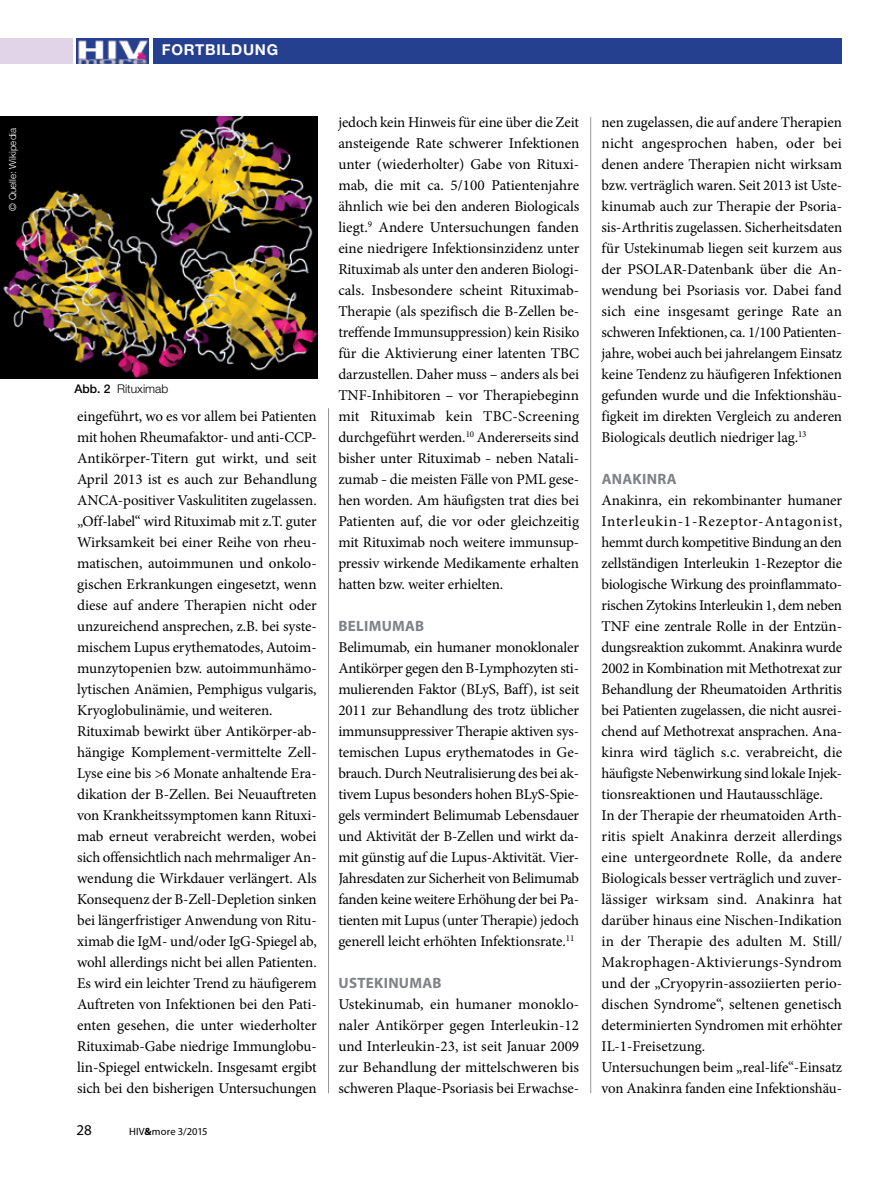
<style>
.page{position:relative;width:893px;height:1191px;background:#fff}
.page>*{position:absolute;margin:0;border:0;box-sizing:border-box;transform-origin:0 0}
.t1{font:15px/21px "Minion Pro";letter-spacing:-.005em;color:#000;text-align:justify}
.t2{font:700 15px "Myriad Pro";letter-spacing:.02em;color:#808285}
.t3{font:700 15px "Helvetica Neue";color:#fff}
.t4{font:15px "Myriad Pro";color:#000}
.t5{font:300 12px "Helvetica Neue";color:#000}
.t6{font:10.5px "Myriad Pro";letter-spacing:.01em;color:#000}
.t7{font:300 9.75px "Helvetica Neue";color:#fff}
.s1{font-weight:500}
.s2{font-weight:700}
</style>
<div class="page">
<div style="left:153px;top:39px;width:689px;height:25px;background:#25408f"></div>
<div style="left:0;top:39px;width:72px;height:25px;background:#e1d4e9"></div>
<img style="left:77px;top:39px;width:72px;height:25px">
<img style="left:0;top:117px;width:317px;height:262px">
<hr style="left:590px;top:117px;width:1px;height:976px;background:#939598">
<hr style="left:328px;top:408px;width:1px;height:685px;background:#939598">
<p class="t7" style="left:7px;top:211px;width:84px;rotate:-90deg">© Quelle: Wikipedia</p>
<p class="t3" style="left:162px;top:40px;width:118px">FORTBILDUNG</p>
<p class="t5" style="left:74px;top:381px;width:96px"><span class="s1">Abb. 2</span> Rituximab</p>
<p class="t1" style="left:77px;top:406px;width:241px;text-align:left">eingeführt, wo es vor allem bei Patienten mit hohen Rheumafaktor- und anti-CCP-Antikörper-Titern gut wirkt, und seit April 2013 ist es auch zur Behandlung ANCA-positiver Vaskulititen zugelassen. „Off-label“ wird Rituximab mit z.T. guter Wirksamkeit bei einer Reihe von rheu&shy;matischen, autoimmunen und onkolo&shy;gischen Erkrankungen eingesetzt, wenn diese auf andere Therapien nicht oder unzureichend ansprechen, z.B. bei syste&shy;mischem Lupus erythematodes, Autoim&shy;munzytopenien bzw. autoimmunhämo&shy;lytischen Anämien, Pemphigus vulgaris, Kryoglobulinämie, und weiteren.<br>Rituximab bewirkt über Antikörper-ab&shy;hängige Komplement-vermittelte Zell-Lyse eine bis &gt;6 Monate anhaltende Era&shy;dikation der B-Zellen. Bei Neuauftreten von Krankheitssymptomen kann Rituxi&shy;mab erneut verabreicht werden, wobei sich offensichtlich nach mehrmaliger An&shy;wendung die Wirkdauer verlängert. Als Konsequenz der B-Zell-Depletion sinken bei längerfristiger Anwendung von Ritu&shy;ximab die IgM- und/oder IgG-Spiegel ab, wohl allerdings nicht bei allen Patienten.<br>Es wird ein leichter Trend zu häufigerem Auftreten von Infektionen bei den Pati&shy;enten gesehen, die unter wiederholter Rituximab-Gabe niedrige Immunglobu&shy;lin-Spiegel entwickeln. Insgesamt ergibt sich bei den bisherigen Untersuchungen</p>
<p class="t4" style="left:77px;top:1120px;width:17px">28</p>
<p class="t6" style="left:129px;top:1125px;width:80px">HIV<span class="s2">&amp;</span>more 3/2015</p>
<p class="t1" style="left:338px;top:112px;width:243px">jedoch kein Hinweis für eine über die Zeit ansteigende Rate schwerer Infektionen unter (wiederholter) Gabe von Rituxi&shy;mab, die mit ca. 5/100 Patientenjahre ähnlich wie bei den anderen Biologicals liegt.<sup>9</sup> Andere Untersuchungen fanden eine niedrigere Infektionsinzidenz unter Rituximab als unter den anderen Biologi&shy;cals. Insbesondere scheint Rituximab-Therapie (als spezifisch die B-Zellen be&shy;treffende Immunsuppression) kein Risiko für die Aktivierung einer latenten TBC darzustellen. Daher muss – anders als bei TNF-Inhibitoren – vor Therapiebeginn mit Rituximab kein TBC-Screening durchgeführt werden.<sup>10</sup> Andererseits sind bisher unter Rituximab – neben Natali&shy;zumab – die meisten Fälle von PML gese&shy;hen worden. Am häufigsten trat dies bei Patienten auf, die vor oder gleichzeitig mit Rituximab noch weitere immunsup&shy;pressiv wirkende Medikamente erhalten hatten bzw. weiter erhielten.</p>
<p class="t2" style="left:338px;top:616px;width:87px">BELIMUMAB</p>
<p class="t1" style="left:338px;top:637px;width:242px">Belimumab, ein humaner monoklonaler Antikörper gegen den B-Lymphozyten sti&shy;mulierenden Faktor (BLyS, Baff), ist seit 2011 zur Behandlung des trotz üblicher immunsuppressiver Therapie aktiven sys&shy;temischen Lupus erythematodes in Ge&shy;brauch. Durch Neutralisierung des bei ak&shy;tivem Lupus besonders hohen BLyS-Spie&shy;gels vermindert Belimumab Lebensdauer und Aktivität der B-Zellen und wirkt da&shy;mit günstig auf die Lupus-Aktivität. Vier-Jahresdaten zur Sicherheit von Belimumab fanden keine weitere Erhöhung der bei Pa&shy;tienten mit Lupus (unter Therapie) jedoch generell leicht erhöhten Infektionsrate.<sup>11</sup></p>
<p class="t2" style="left:338px;top:973px;width:105px">USTEKIN UMAB</p>
<p class="t1" style="left:338px;top:994px;width:242px">Ustekinumab, ein humaner monoklo&shy;naler Antikörper gegen Interleukin-12 und Interleukin-23, ist seit Januar 2009 zur Behandlung der mittelschweren bis schweren Plaque-Psoriasis bei Erwachse-</p>
<p class="t1" style="left:602px;top:112px;width:242px">nen zugelassen, die auf andere Therapien nicht angesprochen haben, oder bei denen andere Therapien nicht wirksam bzw. verträglich waren. Seit 2013 ist Uste&shy;kinumab auch zur Therapie der Psoria&shy;sis-Arthritis zugelassen. Sicherheitsdaten für Ustekinumab liegen seit kurzem aus der PSOLAR-Datenbank über die An&shy;wendung bei Psoriasis vor. Dabei fand sich eine insgesamt geringe Rate an schweren Infektionen, ca. 1/100 Patienten&shy;jahre, wobei auch bei jahrelangem Einsatz keine Tendenz zu häufigeren Infektionen gefunden wurde und die Infektionshäu&shy;figkeit im direkten Vergleich zu anderen Biologicals deutlich niedriger lag.<sup>13</sup></p>
<p class="t2" style="left:602px;top:469px;width:76px">ANAKIN RA</p>
<p class="t1" style="left:602px;top:490px;width:242px;text-align:left">Anakinra, ein rekombinanter humaner Interleukin-1-Rezeptor-Antagonist, hemmt durch kompetitive Bindung an den zellständigen Interleukin 1-Rezeptor die biologische Wirkung des proinflammato&shy;rischen Zytokins Interleukin 1, dem neben TNF eine zentrale Rolle in der Entzün&shy;dungsreaktion zukommt. Anakinra wurde 2002 in Kombination mit Methotrexat zur Behandlung der Rheumatoiden Arthritis bei Patienten zugelassen, die nicht ausrei&shy;chend auf Methotrexat ansprachen. Ana&shy;kinra wird täglich s.c. verabreicht, die häufigste Nebenwirkung sind lokale Injek&shy;tionsreaktionen und Hautausschläge.<br>In der Therapie der rheumatoiden Arth&shy;ritis spielt Anakinra derzeit allerdings eine untergeordnete Rolle, da andere Biologicals besser verträglich und zuver&shy;lässiger wirksam sind. Anakinra hat darüber hinaus eine Nischen-Indikation in der Therapie des adulten M. Still/ Makrophagen-Aktivierungs-Syndrom und der „Cryopyrin-assoziierten perio&shy;dischen Syndrome“, seltenen genetisch determinierten Syndromen mit erhöhter IL-1-Freisetzung.<br>Untersuchungen beim „real-life“-Einsatz von Anakinra fanden eine Infektionshäu-</p>
</div>
